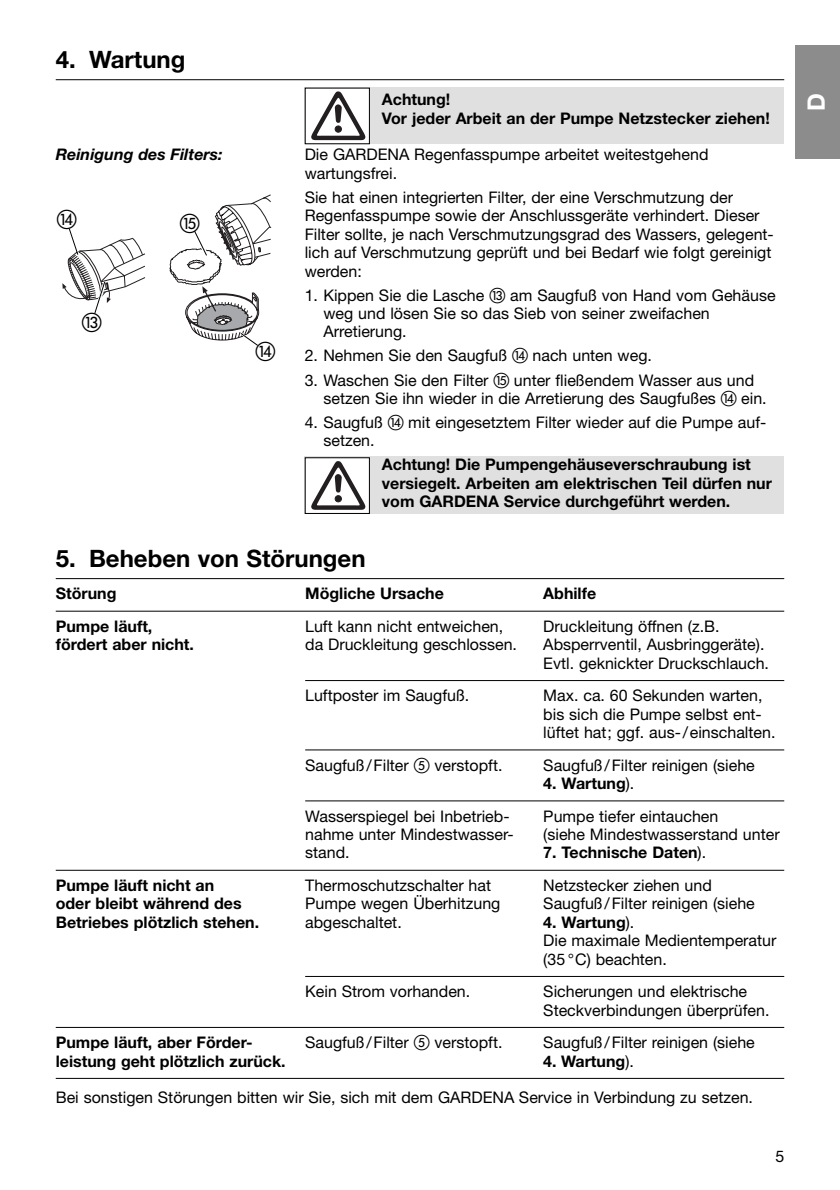
<style>
.page{position:relative;width:840px;height:1190px;background:#fff}
.page>*{position:absolute;margin:0;border:0;box-sizing:border-box;transform-origin:0 0}
.t1{font:700 24px "Helvetica Neue";color:#000}
.t2{font:700 24px "Helvetica Neue";color:#fff}
.t3{font:16px/18.4px "Helvetica Neue";color:#000}
.t4{font:700 16px/18.4px "Helvetica Neue";color:#000}
.t5{font:italic 700 16px "Helvetica Neue";color:#000}
.s1{font-weight:400}
.s2{font-weight:700}
</style>
<div class="page">
<div style="left:305px;top:88px;width:479px;height:56px;background:#e0e0e0"></div>
<hr style="left:56px;top:79px;width:728px;height:1px;background:#000">
<div style="left:796px;top:45px;width:44px;height:113px;background:#8c8c8c"></div>
<div style="left:306px;top:89px;width:63px;height:54px;background:#fff"></div>
<svg style="left:311px;top:91px;width:55px;height:49px"></svg>
<svg style="left:55px;top:457px;width:730px;height:123px"></svg>
<hr style="left:56px;top:611px;width:728px;height:1px;background:#000">
<hr style="left:305px;top:680px;width:479px;height:1px;background:#000">
<hr style="left:305px;top:749px;width:479px;height:1px;background:#000">
<hr style="left:305px;top:800px;width:479px;height:1px;background:#000">
<hr style="left:56px;top:870px;width:728px;height:1px;background:#000">
<hr style="left:305px;top:976px;width:479px;height:1px;background:#000">
<hr style="left:56px;top:1027px;width:728px;height:1px;background:#000">
<hr style="left:56px;top:1078px;width:728px;height:1px;background:#000">
<svg style="left:169px;top:194px;width:103px;height:152px"></svg>
<svg style="left:62px;top:228px;width:84px;height:86px"></svg>
<h1 class="t1" style="left:56px;top:51px;width:131px">4. Wartung</h1>
<p class="t5" style="left:56px;top:148px;width:168px">Reinigung des Filters:</p>
<p class="t4" style="left:382px;top:92px;width:70px">Achtung!</p>
<h1 class="t2" style="left:808px;top:111px;width:19px;rotate:-90deg">D</h1>
<p class="t4" style="left:382px;top:110px;width:389px">Vor jeder Arbeit an der Pumpe Netzstecker ziehen!</p>
<p class="t3" style="left:305px;top:147px;width:405px">Die GARDENA Regenfasspumpe arbeitet weitestgehend wartungsfrei.</p>
<p class="t3" style="left:305px;top:190px;width:471px">Sie hat einen integrierten Filter, der eine Verschmutzung der Regenfasspumpe sowie der Anschlussgeräte verhindert. Dieser Filter sollte, je nach Verschmutzungsgrad des Wassers, gelegent&shy;lich auf Verschmutzung geprüft und bei Bedarf wie folgt gereinigt werden:</p>
<p class="t3" style="left:305px;top:287px;width:181px">1. Kippen Sie die Lasche</p>
<p class="t3" style="left:323px;top:287px;width:454px;text-indent:187px">am Saugfuß von Hand vom Gehäuse weg und lösen Sie so das Sieb von seiner zweifachen<br>Arretierung.</p>
<p class="t3" style="left:305px;top:348px;width:204px">2. Nehmen Sie den Saugfuß</p>
<p class="t3" style="left:533px;top:348px;width:121px">nach unten weg.</p>
<p class="t3" style="left:305px;top:372px;width:185px">3. Waschen Sie den Filter</p>
<p class="t3" style="left:323px;top:372px;width:432px;text-indent:190px">unter fließendem Wasser aus und setzen Sie ihn wieder in die Arretierung des Saugfußes</p>
<p class="t3" style="left:741px;top:391px;width:27px">ein.</p>
<p class="t3" style="left:305px;top:415px;width:80px">4. Saugfuß</p>
<p class="t3" style="left:408px;top:415px;width:360px">mit eingesetztem Filter wieder auf die Pumpe auf-</p>
<p class="t3" style="left:323px;top:433px;width:53px">setzen.</p>
<p class="t4" style="left:382px;top:457px;width:392px">Achtung! Die Pumpengehäuseverschraubung ist versiegelt. Arbeiten am elektrischen Teil dürfen nur vom GARDENA Service durchgeführt werden.</p>
<h1 class="t1" style="left:56px;top:550px;width:311px">5. Beheben von Störungen</h1>
<p class="t4" style="left:56px;top:586px;width:62px">Störung</p>
<p class="t4" style="left:305px;top:586px;width:140px">Mögliche Ursache</p>
<p class="t4" style="left:543px;top:586px;width:54px">Abhilfe</p>
<p class="t4" style="left:56px;top:618px;width:98px">Pumpe läuft,</p>
<p class="t3" style="left:305px;top:619px;width:200px">Luft kann nicht entweichen,</p>
<p class="t3" style="left:543px;top:619px;width:178px">Druckleitung öffnen (z.B.</p>
<p class="t4" style="left:56px;top:637px;width:140px">fördert aber nicht.</p>
<p class="t3" style="left:305px;top:637px;width:213px">da Druckleitung geschlossen.</p>
<p class="t3" style="left:543px;top:637px;width:227px">Absperrventil, Ausbringgeräte).<br>Evtl. geknickter Druckschlauch.</p>
<p class="t3" style="left:305px;top:688px;width:166px">Luftposter im Saugfuß.</p>
<p class="t3" style="left:543px;top:688px;width:234px">Max. ca. 60 Sekunden warten, bis sich die Pumpe selbst ent&shy;lüftet hat; ggf. aus-/einschalten.</p>
<p class="t3" style="left:305px;top:757px;width:105px">Saugfuß/Filter</p>
<p class="t3" style="left:435px;top:757px;width:69px">verstopft.</p>
<p class="t3" style="left:543px;top:757px;width:213px">Saugfuß/Filter reinigen (siehe</p>
<p class="t4" style="left:543px;top:776px;width:93px">4. Wartung<span class="s1">).</span></p>
<p class="t3" style="left:305px;top:808px;width:206px">Wasserspiegel bei Inbetrieb-</p>
<p class="t3" style="left:543px;top:808px;width:177px">Pumpe tiefer eintauchen</p>
<p class="t3" style="left:305px;top:827px;width:210px">nahme unter Mindestwasser-</p>
<p class="t3" style="left:543px;top:827px;width:238px">(siehe Mindestwasserstand unter</p>
<p class="t3" style="left:305px;top:845px;width:46px">stand.</p>
<p class="t4" style="left:543px;top:845px;width:164px">7. Technische Daten<span class="s1">).</span></p>
<p class="t4" style="left:56px;top:878px;width:160px">Pumpe läuft nicht an</p>
<p class="t3" style="left:305px;top:878px;width:187px">Thermoschutzschalter hat</p>
<p class="t3" style="left:543px;top:878px;width:170px">Netzstecker ziehen und</p>
<p class="t4" style="left:56px;top:896px;width:187px">oder bleibt während des</p>
<p class="t3" style="left:305px;top:896px;width:197px">Pumpe wegen Überhitzung</p>
<p class="t3" style="left:543px;top:896px;width:213px">Saugfuß/Filter reinigen (siehe</p>
<p class="t4" style="left:56px;top:914px;width:205px">Betriebes plötzlich stehen.</p>
<p class="t3" style="left:305px;top:914px;width:98px">abgeschaltet.</p>
<p class="t3" style="left:543px;top:914px;width:235px"><span class="s2">4. Wartung</span>).<br>Die maximale Medientemperatur (35 °C) beachten.</p>
<p class="t3" style="left:305px;top:984px;width:167px">Kein Strom vorhanden.</p>
<p class="t3" style="left:543px;top:984px;width:228px">Sicherungen und elektrische<br>Steckverbindungen überprüfen.</p>
<p class="t4" style="left:56px;top:1035px;width:198px">Pumpe läuft, aber Förder-</p>
<p class="t3" style="left:305px;top:1035px;width:105px">Saugfuß/Filter</p>
<p class="t3" style="left:435px;top:1035px;width:69px">verstopft.</p>
<p class="t3" style="left:543px;top:1035px;width:213px">Saugfuß/Filter reinigen (siehe</p>
<p class="t4" style="left:56px;top:1053px;width:231px">leistung geht plötzlich zurück.</p>
<p class="t4" style="left:543px;top:1053px;width:92px">4. Wartung<span class="s1">).</span></p>
<p class="t3" style="left:56px;top:1090px;width:699px">Bei sonstigen Störungen bitten wir Sie, sich mit dem GARDENA Service in Verbindung zu setzen.</p>
<p class="t3" style="left:775px;top:1149px;width:10px">5</p>
</div>
